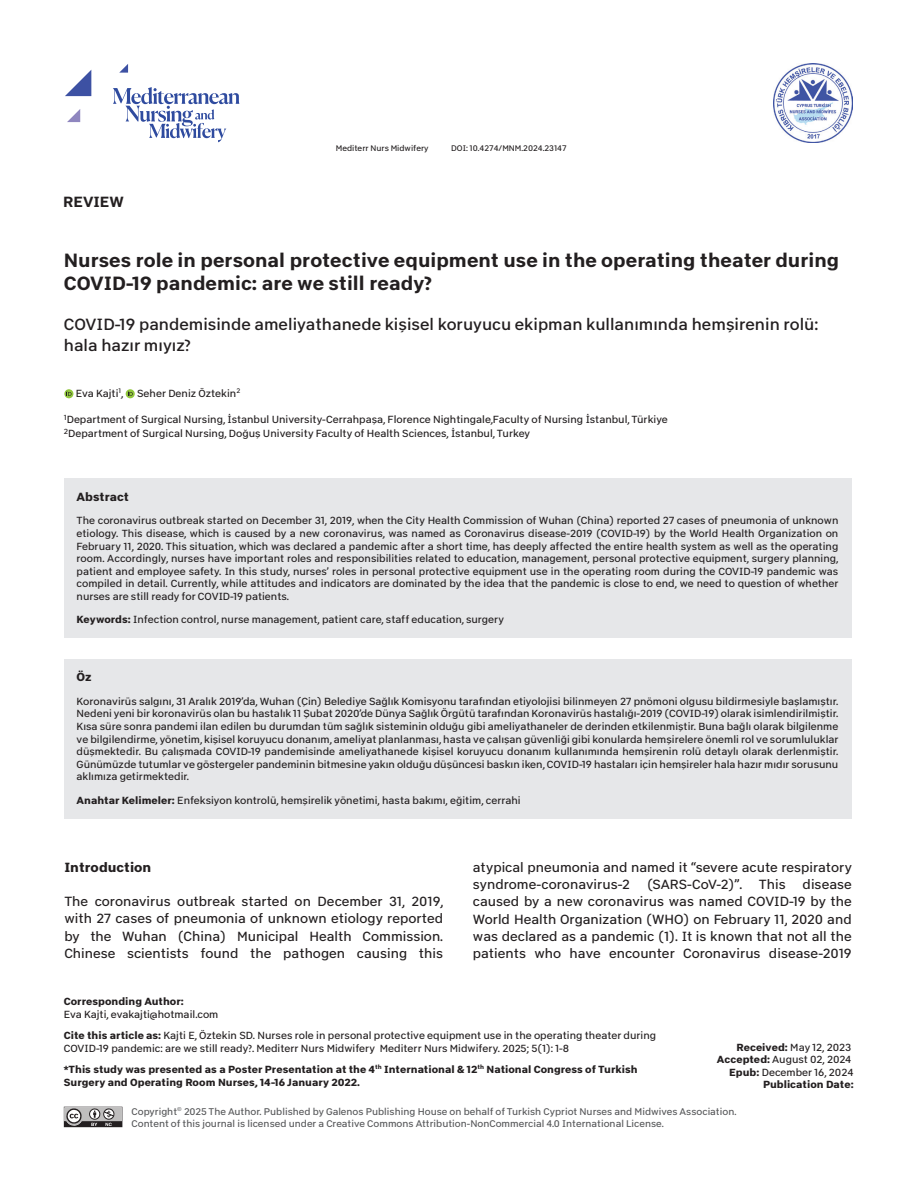
<style>
.page{position:relative;width:915px;height:1191px;background:#fff}
.page>*{position:absolute;margin:0;border:0;box-sizing:border-box;transform-origin:0 0}
.SAYFA_ARALIK{font:19.5px/23.4px "Abitare Sans 700";color:#231f20}
.SAYFA_ARALIK-2{font:16.5px/21px "Abitare Sans 400";color:#231f20}
.SAYFA_ARALIK-3{font:15px "Abitare Sans 700";color:#231f20}
.YAZI{font:13.5px/17.2px "Abitare Sans 350";color:#231f20;text-align:justify}
.YAZI-2{font:13.5px "Abitare Sans 800";color:#231f20}
.ÖZET_BAŞLIK{font:12px "Abitare Sans 800";color:#231f20}
.ÖZET{font:10.5px/12.6px "Abitare Sans 350";color:#231f20;text-align:justify}
.CITE{font:10.5px/12.6px "Abitare Sans 350";color:#231f20}
.KURUMLAR{font:10.5px "Abitare Sans 350";color:#231f20}
.CITE-2{font:10.5px/12.6px "Abitare Sans 800";color:#231f20}
.GELİŞ_GİDİŞ{font:10.5px/12.3px "Abitare Sans 800";color:#231f20;text-align:right}
.YAZIŞMA{font:10.5px "Abitare Sans 350";color:#231f20}
.YAZARLAR{font:10.5px "Abitare Sans 350";color:#231f20}
.YAZIŞMA-2{font:10.5px "Abitare Sans 800";color:#231f20}
.t1{font:9.9px/11.9px "Abitare Sans 350";color:#57585a}
.SAYFA_ARALIK-4{font:8.25px "Abitare Sans 350";color:#231f20}
.s1{font-family:"Abitare Sans 800"}
.s2{font-family:"Abitare Sans 350"}
</style>
<div class="page">
<svg style="left:113px;top:87px;width:126px;height:55px"></svg>
<svg style="left:67px;top:109px;width:13px;height:13px"></svg>
<svg style="left:119px;top:64px;width:9px;height:9px"></svg>
<svg style="left:65px;top:70px;width:26px;height:26px"></svg>
<img style="left:773px;top:64px;width:78px;height:79px">
<svg style="left:64px;top:1106px;width:58px;height:21px"></svg>
<div style="left:64px;top:659px;width:786px;height:159px;background:#e6e7e9"></div>
<div style="left:64px;top:478px;width:786px;height:160px;background:#e6e7e9"></div>
<svg style="left:64px;top:389px;width:9px;height:9px"></svg>
<svg style="left:67px;top:391px;width:4px;height:5px"></svg>
<div style="left:126px;top:389px;width:9px;height:9px;background:#91c73d;border-radius:50%"></div>
<svg style="left:128px;top:391px;width:5px;height:5px"></svg>
<p class="SAYFA_ARALIK-3" style="left:63px;top:192px;width:62px">REVIEW</p>
<p class="SAYFA_ARALIK-4" style="left:335px;top:144px;width:94px">Mediterr Nurs Midwifery</p>
<p class="SAYFA_ARALIK-4" style="left:451px;top:144px;width:117px">DOI: 10.4274/MNM.2024.23147</p>
<p class="SAYFA_ARALIK" style="left:64px;top:248px;width:776px">Nurses role in personal protective equipment use in the operating theater during<br>COVID-19 pandemic: are we still ready?</p>
<p class="SAYFA_ARALIK-2" style="left:64px;top:313px;width:755px">COVID-19 pandemisinde ameliyathanede kişisel koruyucu ekipman kullanımında hemşirenin rolü: hala hazır mıyız?</p>
<p class="YAZARLAR" style="left:76px;top:387px;width:49px">Eva Kajti<sup>1</sup>,</p>
<p class="YAZARLAR" style="left:137px;top:387px;width:104px">Seher Deniz Öztekin<sup>2</sup></p>
<p class="KURUMLAR" style="left:64px;top:414px;width:605px"><sup>1</sup>Department of Surgical Nursing, İstanbul University-Cerrahpaşa, Florence Nightingale,Faculty of Nursing İstanbul, Türkiye</p>
<p class="KURUMLAR" style="left:64px;top:427px;width:467px"><sup>2</sup>Department of Surgical Nursing, Doğuş University Faculty of Health Sciences, İstanbul, Turkey</p>
<p class="ÖZET_BAŞLIK" style="left:77px;top:490px;width:54px">Abstract</p>
<p class="ÖZET" style="left:77px;top:514px;width:763px">The coronavirus outbreak started on December 31, 2019, when the City Health Commission of Wuhan (China) reported 27 cases of pneumonia of unknown etiology. This disease, which is caused by a new coronavirus, was named as Coronavirus disease-2019 (COVID-19) by the World Health Organization on February 11, 2020. This situation, which was declared a pandemic after a short time, has deeply affected the entire health system as well as the operating room. Accordingly, nurses have important roles and responsibilities related to education, management, personal protective equipment, surgery planning, patient and employee safety. In this study, nurses’ roles in personal protective equipment use in the operating room during the COVID-19 pandemic was compiled in detail. Currently, while attitudes and indicators are dominated by the idea that the pandemic is close to end, we need to question of whether nurses are still ready for COVID-19 patients.</p>
<p class="ÖZET" style="left:77px;top:613px;width:429px"><span class="s1">Keywords:</span> Infection control, nurse management, patient care, staff education, surgery</p>
<p class="ÖZET_BAŞLIK" style="left:77px;top:670px;width:17px">Öz</p>
<p class="ÖZET" style="left:77px;top:694px;width:763px">Koronavirüs salgını, 31 Aralık 2019’da, Wuhan (Çin) Belediye Sağlık Komisyonu tarafından etiyolojisi bilinmeyen 27 pnömoni olgusu bildirmesiyle başlamıştır.<br>Nedeni yeni bir koronavirüs olan bu hastalık 11 Şubat 2020’de Dünya Sağlık Örgütü tarafından Koronavirüs hastalığı-2019 (COVID-19) olarak isimlendirilmiştir.<br>Kısa süre sonra pandemi ilan edilen bu durumdan tüm sağlık sisteminin olduğu gibi ameliyathaneler de derinden etkilenmiştir. Buna bağlı olarak bilgilenme ve bilgilendirme, yönetim, kişisel koruyucu donanım, ameliyat planlanması, hasta ve çalışan güvenliği gibi konularda hemşirelere önemli rol ve sorumluluklar düşmektedir. Bu çalışmada COVID-19 pandemisinde ameliyathanede kişisel koruyucu donanım kullanımında hemşirenin rolü detaylı olarak derlenmiştir.<br>Günümüzde tutumlar ve göstergeler pandeminin bitmesine yakın olduğu düşüncesi baskın iken, COVID-19 hastaları için hemşireler hala hazır mıdır sorusunu aklımıza getirmektedir.</p>
<p class="ÖZET" style="left:77px;top:793px;width:445px"><span class="s1">Anahtar Kelimeler:</span> Enfeksiyon kontrolü, hemşirelik yönetimi, hasta bakımı, eğitim, cerrahi</p>
<p class="YAZI-2" style="left:64px;top:859px;width:88px">Introduction</p>
<p class="YAZI" style="left:64px;top:892px;width:380px">The coronavirus outbreak started on December 31, 2019, with 27 cases of pneumonia of unknown etiology reported by the Wuhan (China) Municipal Health Commission.<br>Chinese scientists found the pathogen causing this</p>
<p class="YAZI" style="left:472px;top:858px;width:380px">atypical pneumonia and named it “severe acute respiratory syndrome-coronavirus-2</p>
<p class="YAZI" style="left:646px;top:875px;width:140px">(SARS-CoV-2)”. This</p>
<p class="YAZI" style="left:472px;top:875px;width:380px;text-indent:329px">disease caused by a new coronavirus was named COVID-19 by the World Health Organization (WHO) on February 11, 2020 and was declared as a pandemic (1). It is known that not all the patients who have encounter Coronavirus disease-2019</p>
<p class="YAZIŞMA-2" style="left:64px;top:995px;width:121px">Corresponding Author:</p>
<p class="YAZIŞMA" style="left:64px;top:1008px;width:156px">Eva Kajti, evakajti@hotmail.com</p>
<p class="CITE" style="left:64px;top:1029px;width:593px"><span class="s1">Cite this article as:</span> Kajti E, Öztekin SD. Nurses role in personal protective equipment use in the operating theater during<br>COVID-19 pandemic: are we still ready?. Mediterr Nurs Midwifery Mediterr Nurs Midwifery. 2025; 5(1): 1-8</p>
<p class="CITE-2" style="left:64px;top:1062px;width:575px">*This study was presented as a Poster Presentation at the 4<sup>th</sup> International &amp; 12<sup>th</sup> National Congress of Turkish<br>Surgery and Operating Room Nurses, 14-16 January 2022.</p>
<p class="GELİŞ_GİDİŞ" style="left:716px;top:1041px;width:138px">Received: <span class="s2">May 12, 2023<br></span>Accepted: <span class="s2">August 02, 2024<br></span>Epub: <span class="s2">December 16, 2024<br></span>Publication Date:</p>
<p class="t1" style="left:131px;top:1105px;width:606px">Copyright<sup>©</sup> 2025 The Author. Published by Galenos Publishing House on behalf of Turkish Cypriot Nurses and Midwives Association.<br>Content of this journal is licensed under a Creative Commons Attribution-NonCommercial 4.0 International License.</p>
</div>
